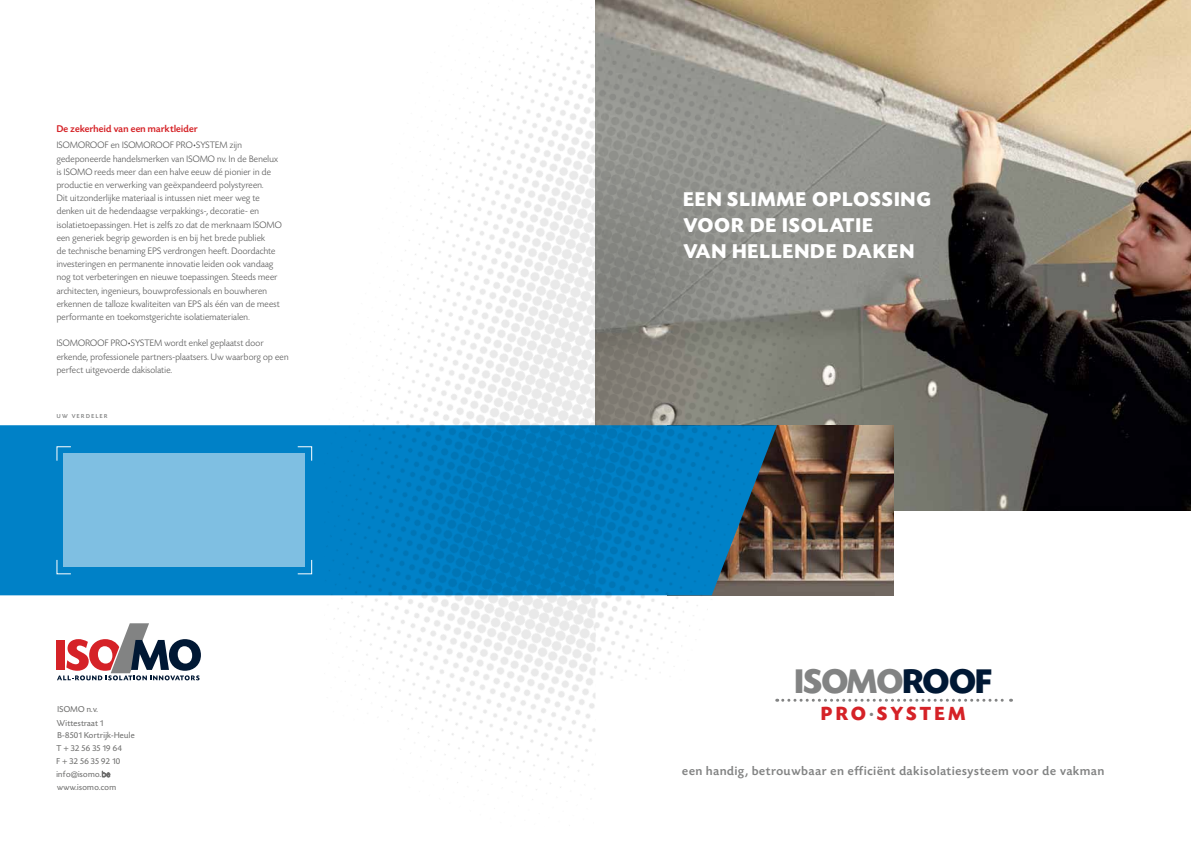
<style>
.page{position:relative;width:1191px;height:842px;background:#fff}
.page>*{position:absolute;margin:0;border:0;box-sizing:border-box;transform-origin:0 0}
.t1{font:700 36px "Sh Today";letter-spacing:-.01em;color:#828383}
.t2{font:700 21px/26px "Sh Today";letter-spacing:.07em;color:#fff}
.t3{font:700 20px "Sh Today";letter-spacing:.17em;color:#d52227}
.t4{font:13px "Sh Today Medium";letter-spacing:.07em;color:#828383}
.t5{font:10.3px "Sh Today Medium";letter-spacing:.03em;color:#d52227}
.t6{font:9.8px/13.2px "Sh Today Light";letter-spacing:.03em;color:#565656}
.t7{font:9px/12.9px "Sh Today";letter-spacing:.04em;color:#6f6f6e}
.t8{font:6px "Sh Today Medium";letter-spacing:.25em;color:#828383}
.s1{font-family:"Helvetica Neue LT Std";font-stretch:condensed}
.s2{font-family:"Omnes Cond";font-weight:300;font-size:8.5px}
.s3{color:#001834}
.s4{font-size:14px;color:#828383}
</style>
<div class="page">
<img style="left:946px;top:1px;width:244px;height:509px">
<div style="left:0;top:425px;width:324px;height:170px;background:#0081c7"></div>
<svg style="left:57px;top:623px;width:144px;height:57px"></svg>
<div style="left:50px;top:462px;width:266px;height:96px;background:#0081c7"></div>
<img style="left:595px;top:1px;width:351px;height:678px">
<img style="left:324px;top:3px;width:271px;height:797px">
<div style="left:64px;top:454px;width:241px;height:113px;background:#7fbfe2"></div>
<svg style="left:56px;top:446px;width:15px;height:15px"></svg>
<svg style="left:297px;top:446px;width:15px;height:15px"></svg>
<svg style="left:56px;top:559px;width:15px;height:15px"></svg>
<svg style="left:297px;top:559px;width:15px;height:15px"></svg>
<svg style="left:776px;top:699px;width:235px;height:3px"></svg>
<p class="t5" style="left:57px;top:124px;width:142px">De zekerheid van een marktleider</p>
<p class="t6" style="left:57px;top:139px;width:226px">ISOMOROOF en ISOMOROOF PRO SYSTEM zijn gedeponeerde handelsmerken van ISOMO nv. In de Benelux is ISOMO reeds meer dan een halve eeuw dé pionier in de productie en verwerking van geëxpandeerd polystyreen.<br>Dit uitzonderlijke materiaal is intussen niet meer weg te denken uit de hedendaagse verpakkings-, decoratie- en isolatietoepassingen. Het is zelfs zo dat de merknaam ISOMO een generiek begrip geworden is en bij het brede publiek<br>de technische benaming EPS verdrongen heeft. Doordachte investeringen en permanente innovatie leiden ook vandaag nog tot verbeteringen en nieuwe toepassingen. Steeds meer architecten, ingenieurs, bouwprofessionals en bouwheren erkennen de talloze kwaliteiten van EPS als één van de meest performante en toekomstgerichte isolatiematerialen.</p>
<p class="t6" style="left:57px;top:337px;width:233px">ISOMOROOF PRO SYSTEM wordt enkel geplaatst door erkende, professionele partners-plaatsers. Uw waarborg op een perfect uitgevoerde dakisolatie.</p>
<p class="t8" style="left:57px;top:413px;width:52px">UW VERDELER</p>
<p class="t7" style="left:56px;top:703px;width:80px">ISOMO n.v.<br>Wittestraat 1<br>B-8501 Kortrijk-Heule<br>T <span class="s1">+</span> 32 56 35 19 64<br>F <span class="s1">+</span>32 56 35 92 10 info<span class="s1">@</span>isomo.<span class="s2">be</span></p>
<p class="t7" style="left:57px;top:781px;width:60px">www.isomo.com</p>
<h2 class="t2" style="left:683px;top:187px;width:249px">EEN SLIMME OPLOSSING<br>VOOR DE ISOLATIE<br>VAN HELLENDE DAKEN</h2>
<h1 class="t1" style="left:795px;top:663px;width:198px">ISOMO<span class="s3">ROOF</span></h1>
<h3 class="t3" style="left:821px;top:703px;width:146px">PRO<span class="s4">·</span>SYSTEM</h3>
<h3 class="t4" style="left:682px;top:764px;width:423px">een handig, betrouwbaar en efficiënt dakisolatiesysteem voor de vakman</h3>
</div>
